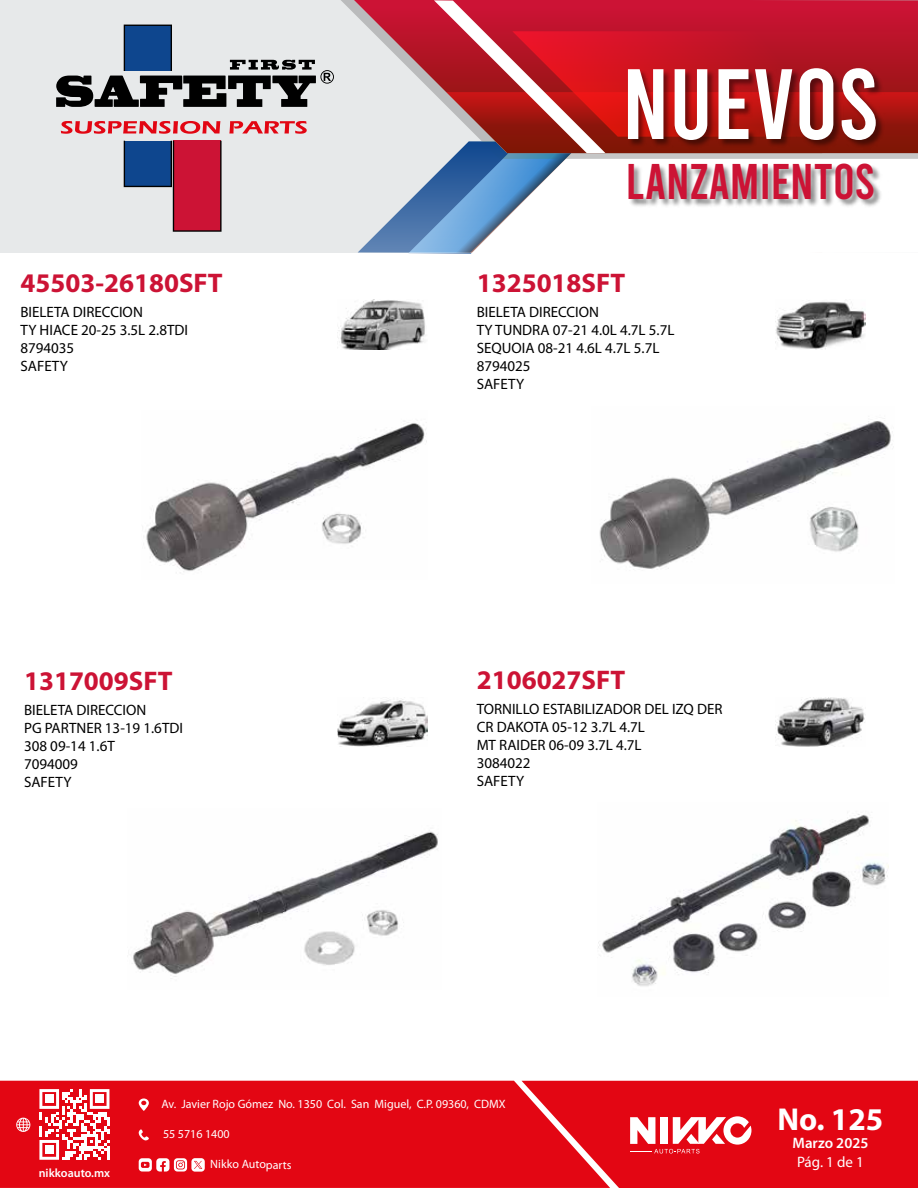
<style>
.page{position:relative;width:918px;height:1188px;background:#fff}
.page>*{position:absolute;margin:0;border:0;box-sizing:border-box;transform-origin:0 0}
.t1{font:99.75px "Bebas";color:#fff}
.t2{font:49.8px "Bebas";color:#cc1335}
.t3{font:700 31.8px "Myriad Pro";color:#fff}
.t4{font:700 27px "Myriad Pro";color:#cc1335}
.t5{font:600 15.15px "Myriad Pro";color:#fff}
.t6{font:15.15px "Myriad Pro";color:#fff}
.t7{font:15px/18px "Myriad Pro";color:#000}
.t8{font:12.15px "Myriad Pro";color:#fff}
.t9{font:600 12.15px "Myriad Pro";color:#fff}
</style>
<div class="page">
<div style="left:0;top:1081px;width:522px;height:107px;background:#e30613"></div>
<svg style="left:39px;top:1089px;width:70px;height:71px"></svg>
<div style="left:45px;top:1095px;width:8px;height:8px;background:#fff"></div>
<div style="left:95px;top:1095px;width:9px;height:8px;background:#fff"></div>
<div style="left:45px;top:1146px;width:8px;height:8px;background:#fff"></div>
<svg style="left:16px;top:1118px;width:14px;height:14px"></svg>
<svg style="left:139px;top:1098px;width:10px;height:13px"></svg>
<svg style="left:139px;top:1129px;width:10px;height:12px"></svg>
<svg style="left:139px;top:1158px;width:66px;height:14px"></svg>
<svg style="left:522px;top:1081px;width:396px;height:107px;background:#e41723"></svg>
<div style="left:0;top:0;width:918px;height:252px;background:#e7e9ea"></div>
<svg style="left:358px;top:0;width:560px;height:254px"></svg>
<img style="left:621px;top:53px;width:268px;height:164px">
<svg style="left:61px;top:121px;width:159px;height:13px"></svg>
<svg style="left:229px;top:121px;width:78px;height:13px"></svg>
<svg style="left:124px;top:141px;width:98px;height:91px"></svg>
<svg style="left:56px;top:25px;width:278px;height:82px"></svg>
<img style="left:598px;top:814px;width:291px;height:172px">
<img style="left:146px;top:421px;width:281px;height:152px">
<img style="left:133px;top:830px;width:305px;height:149px">
<img style="left:599px;top:421px;width:294px;height:148px">
<img style="left:338px;top:300px;width:87px;height:49px">
<img style="left:776px;top:301px;width:90px;height:48px">
<img style="left:338px;top:699px;width:90px;height:48px">
<img style="left:776px;top:697px;width:89px;height:50px">
<h3 class="t4" style="left:20px;top:265px;width:204px">45503-26180SFT</h3>
<p class="t7" style="left:20px;top:302px;width:169px">BIELETA DIRECCION<br>TY HIACE 20-25 3.5L 2.8TDI<br>8794035<br>SAFETY</p>
<h3 class="t4" style="left:24px;top:663px;width:150px">1317009SFT</h3>
<p class="t7" style="left:24px;top:700px;width:160px">BIELETA DIRECCION<br>PG PARTNER 13-19 1.6TDI<br>308 09-14 1.6T<br>7094009<br>SAFETY</p>
<h1 class="t1" style="left:622px;top:54px;width:258px">NUEVOS</h1>
<h2 class="t2" style="left:626px;top:157px;width:251px">LANZAMIENTOS</h2>
<h3 class="t4" style="left:477px;top:265px;width:150px">1325018SFT</h3>
<p class="t7" style="left:477px;top:302px;width:199px">BIELETA DIRECCION<br>TY TUNDRA 07-21 4.0L 4.7L 5.7L<br>SEQUOIA 08-21 4.6L 4.7L 5.7L<br>8794025<br>SAFETY</p>
<h3 class="t4" style="left:477px;top:662px;width:150px">2106027SFT</h3>
<p class="t7" style="left:477px;top:699px;width:247px">TORNILLO ESTABILIZADOR DEL IZQ DER<br>CR DAKOTA 05-12 3.7L 4.7L<br>MT RAIDER 06-09 3.7L 4.7L<br>3084022<br>SAFETY</p>
<p class="t9" style="left:39px;top:1165px;width:73px">nikkoauto.mx</p>
<p class="t8" style="left:161px;top:1097px;width:346px">Av. Javier Rojo Gómez No. 1350 Col. San Miguel, C.P. 09360, CDMX</p>
<p class="t8" style="left:163px;top:1127px;width:68px">55 5716 1400</p>
<p class="t8" style="left:210px;top:1157px;width:83px">Nikko Autoparts</p>
<h3 class="t3" style="left:778px;top:1099px;width:107px">No. 125</h3>
<p class="t5" style="left:793px;top:1133px;width:77px">Marzo 2025</p>
<p class="t6" style="left:797px;top:1153px;width:68px">Pág. 1 de 1</p>
</div>
